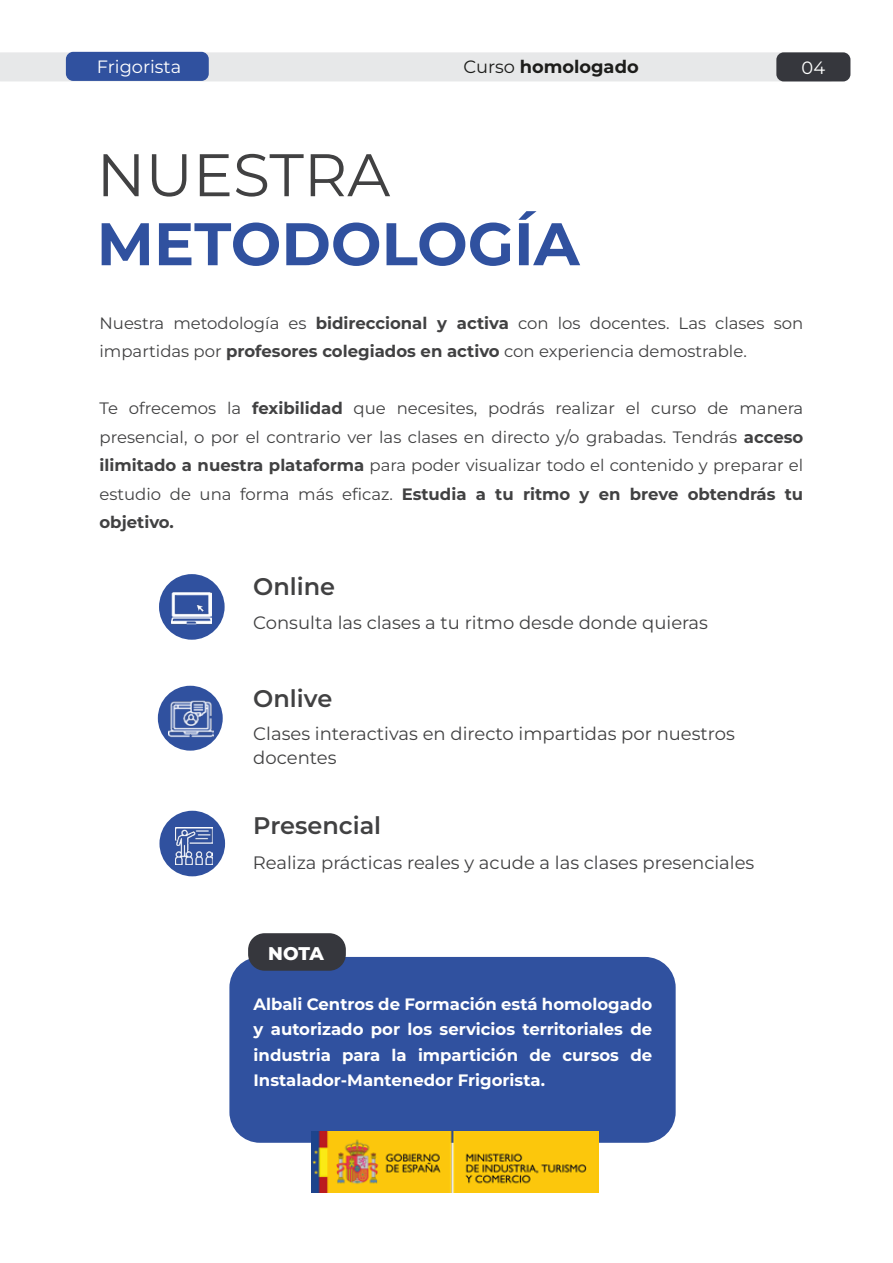
<style>
.page{position:relative;width:893px;height:1263px;background:#fff}
.page>*{position:absolute;margin:0;border:0;box-sizing:border-box;transform-origin:0 0}
.t1{font:700 60px "Montserrat";color:#30519f}
.t2{font:60px "Montserrat";color:#414142}
.t3{font:600 24px "Montserrat";color:#414142}
.t4{font:800 18.3px "Montserrat";color:#fff}
.t5{font:18px/24px "Montserrat";color:#414142}
.t6{font:700 17.85px "Montserrat";color:#1d1d1b}
.t7{font:17.85px "Montserrat";color:#fff}
.t8{font:16.5px/28.5px "Montserrat";color:#414142}
.t9{font:700 16.5px/25.5px "Montserrat";color:#fff;text-align:justify}
.s1{font-weight:400}
.s2{font-weight:700}
</style>
<div class="page">
<div style="left:0;top:52px;width:781px;height:29px;background:#e7e8e9"></div>
<div style="left:776px;top:52px;width:74px;height:29px;background:#36373d;border-radius:7px"></div>
<div style="left:66px;top:52px;width:143px;height:29px;background:#30519f;border-radius:7px"></div>
<div style="left:229px;top:957px;width:447px;height:186px;background:#30519f;border-radius:31px"></div>
<div style="left:248px;top:933px;width:98px;height:38px;background:#36373d;border-radius:17px"></div>
<img style="left:311px;top:1131px;width:287px;height:62px">
<div style="left:159px;top:574px;width:66px;height:66px;background:#30519f;border-radius:50%"></div>
<div style="left:158px;top:686px;width:65px;height:65px;background:#30519f;border-radius:50%"></div>
<div style="left:159px;top:811px;width:66px;height:65px;background:#30519f;border-radius:50%"></div>
<img style="left:175px;top:828px;width:37px;height:36px">
<img style="left:172px;top:592px;width:39px;height:33px">
<img style="left:168px;top:700px;width:45px;height:38px">
<p class="t7" style="left:97px;top:54px;width:86px">Frigorista</p>
<p class="t6" style="left:464px;top:55px;width:177px"><span class="s1">Curso</span> homologado</p>
<p class="t7" style="left:802px;top:56px;width:25px">04</p>
<h1 class="t2" style="left:97px;top:135px;width:295px">NUESTRA</h1>
<h1 class="t1" style="left:97px;top:204px;width:484px">METODOLOGÍA</h1>
<p class="t8" style="left:100px;top:308px;width:705px">Nuestra metodología es <span class="s2">bidireccional y activa</span> con los docentes. Las clases son impartidas por <span class="s2">profesores colegiados en activo</span> con experiencia demostrable.</p>
<p class="t8" style="left:100px;top:394px;width:705px;text-align:justify">Te ofrecemos la <span class="s2">fexibilidad</span> que necesites, podrás realizar el curso de manera presencial, o por el contrario ver las clases en directo y/o grabadas. Tendrás <span class="s2">acceso ilimitado a nuestra plataforma</span> para poder visualizar todo el contenido y preparar el estudio de una forma más eficaz. <span class="s2">Estudia a tu ritmo y en breve obtendrás tu objetivo.</span></p>
<h2 class="t3" style="left:253px;top:570px;width:83px">Online</h2>
<p class="t5" style="left:253px;top:610px;width:456px">Consulta las clases a tu ritmo desde donde quieras</p>
<h2 class="t3" style="left:253px;top:682px;width:80px">Onlive</h2>
<p class="t5" style="left:253px;top:721px;width:483px">Clases interactivas en directo impartidas por nuestros docentes</p>
<h2 class="t3" style="left:253px;top:809px;width:129px">Presencial</h2>
<p class="t5" style="left:253px;top:850px;width:503px">Realiza prácticas reales y acude a las clases presenciales</p>
<p class="t4" style="left:268px;top:941px;width:57px">NOTA</p>
<p class="t9" style="left:254px;top:991px;width:400px">Albali Centros de Formación está homologado y autorizado por los servicios territoriales de industria para la impartición de cursos de Instalador-Mantenedor Frigorista.</p>
</div>
